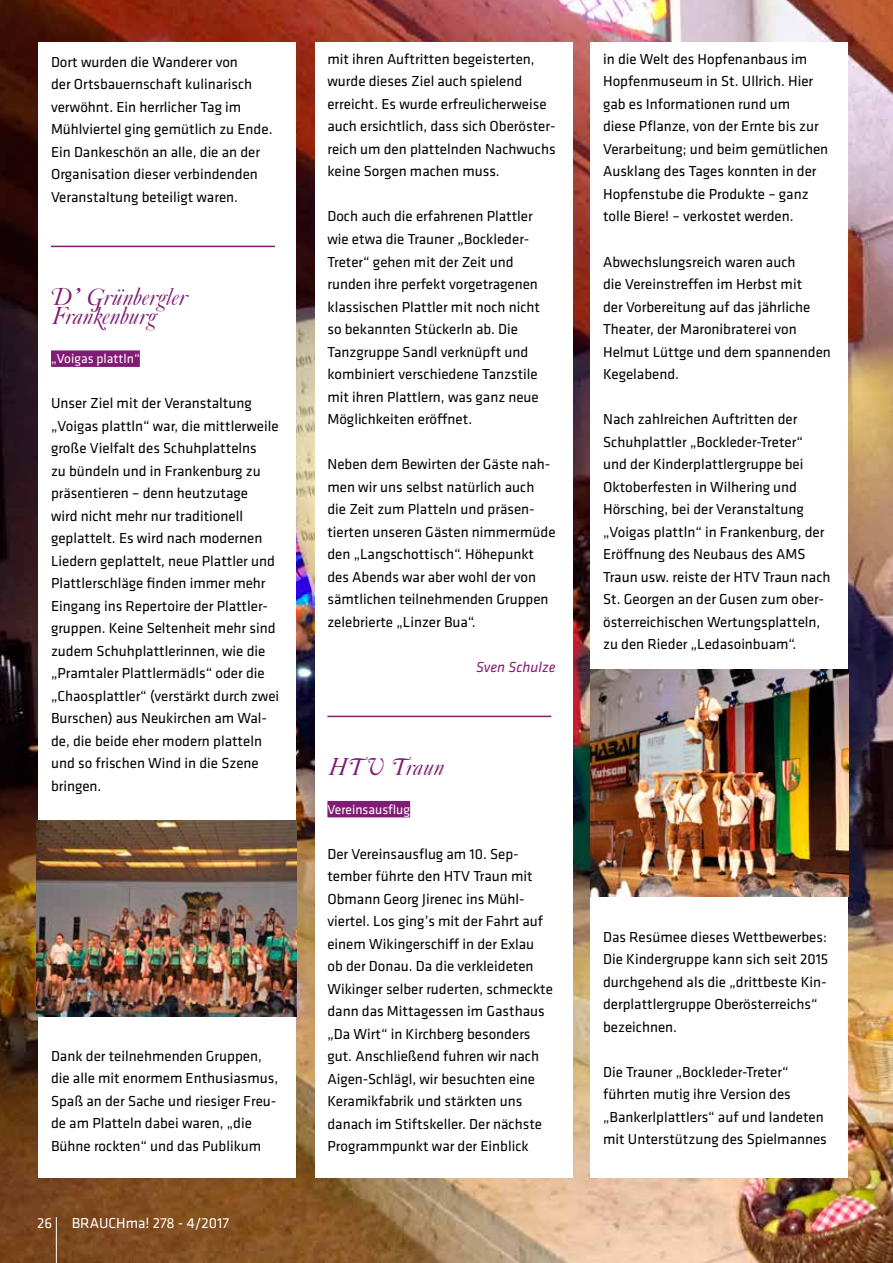
<style>
.page{position:relative;width:893px;height:1263px;background:#fff}
.page>*{position:absolute;margin:0;border:0;box-sizing:border-box;transform-origin:0 0}
.t1{font:italic 25.5px/19.5px "Caslon No 337";color:#801c74}
.t2{font:15px/22.5px "Klavika";color:#000}
.t3{font:15px "Klavika";color:#fff}
.t4{font:italic 15px "Klavika";color:#801c74}
.t5{font:13.5px "Klavika";color:#fff}
</style>
<div class="page">
<img style="left:0;top:0;width:893px;height:1263px">
<div style="left:315px;top:43px;width:258px;height:1135px;background:#fff"></div>
<hr style="left:327px;top:716px;width:224px;height:1px;background:#801c74">
<div style="left:327px;top:801px;width:83px;height:16px;background:#801c74"></div>
<div style="left:590px;top:43px;width:258px;height:1135px;background:#fff"></div>
<div style="left:38px;top:43px;width:258px;height:1135px;background:#fff"></div>
<hr style="left:51px;top:246px;width:224px;height:1px;background:#801c74">
<div style="left:51px;top:350px;width:89px;height:17px;background:#801c74"></div>
<img style="left:37px;top:820px;width:259px;height:197px">
<img style="left:590px;top:670px;width:258px;height:226px">
<hr style="left:56px;top:1217px;width:1px;height:46px;background:#fff">
<p class="t2" style="left:51px;top:50px;width:223px">Dort wurden die Wanderer von<br>der Ortsbauernschaft kulinarisch verwöhnt. Ein herrlicher Tag im Mühlviertel ging gemütlich zu Ende.<br>Ein Dankeschön an alle, die an der Organisation dieser verbindenden Veranstaltung beteiligt waren.</p>
<h1 class="t1" style="left:51px;top:286px;width:138px">D’ Grünbergler<br>Frankenburg</h1>
<p class="t5" style="left:51px;top:350px;width:90px">„Voigas plattln“</p>
<p class="t2" style="left:51px;top:391px;width:230px">Unser Ziel mit der Veranstaltung „Voigas plattln“ war, die mittlerweile große Vielfalt des Schuhplattelns<br>zu bündeln und in Frankenburg zu präsentieren – denn heutzutage<br>wird nicht mehr nur traditionell geplattelt. Es wird nach modernen Liedern geplattelt, neue Plattler und Plattlerschläge finden immer mehr Eingang ins Repertoire der Plattler&shy;gruppen. Keine Seltenheit mehr sind zudem Schuhplattlerinnen, wie die „Pramtaler Plattlermädls“ oder die „Chaosplattler“ (verstärkt durch zwei Burschen) aus Neukirchen am Wal&shy;de, die beide eher modern platteln und so frischen Wind in die Szene bringen.</p>
<p class="t2" style="left:51px;top:1044px;width:229px">Dank der teilnehmenden Gruppen, die alle mit enormem Enthusiasmus, Spaß an der Sache und riesiger Freu&shy;de am Platteln dabei waren, „die Bühne rockten“ und das Publikum</p>
<p class="t3" style="left:37px;top:1213px;width:16px">26</p>
<p class="t3" style="left:72px;top:1213px;width:159px">BRAUCHma! 278 - 4/2017</p>
<p class="t2" style="left:327px;top:47px;width:230px">mit ihren Auftritten begeisterten, wurde dieses Ziel auch spielend erreicht. Es wurde erfreulicherweise auch ersichtlich, dass sich Oberöster&shy;reich um den plattelnden Nachwuchs keine Sorgen machen muss.</p>
<p class="t2" style="left:327px;top:205px;width:214px">Doch auch die erfahrenen Plattler wie etwa die Trauner „Bockleder-<br>Treter“ gehen mit der Zeit und runden ihre perfekt vorgetragenen klassischen Plattler mit noch nicht so bekannten Stückerln ab. Die<br>Tanzgruppe Sandl verknüpft und kombiniert verschiedene Tanzstile mit ihren Plattlern, was ganz neue<br>Möglichkeiten eröffnet.</p>
<p class="t2" style="left:327px;top:452px;width:230px">Neben dem Bewirten der Gäste nah&shy;men wir uns selbst natürlich auch die Zeit zum Platteln und präsen&shy;tierten unseren Gästen nimmermüde den „Langschottisch“. Höhepunkt des Abends war aber wohl der von sämtlichen teilnehmenden Gruppen zelebrierte „Linzer Bua“.</p>
<p class="t4" style="left:476px;top:657px;width:81px">Sven Schulze</p>
<h1 class="t1" style="left:327px;top:756px;width:118px">HTV Traun</h1>
<p class="t5" style="left:327px;top:800px;width:84px">Vereinsausflug</p>
<p class="t2" style="left:327px;top:842px;width:227px">Der Vereinsausflug am 10. Sep&shy;tember führte den HTV Traun mit Obmann Georg Jirenec ins Mühl&shy;viertel. Los ging’s mit der Fahrt auf einem Wikingerschiff in der Exlau ob der Donau. Da die verkleideten Wikinger selber ruderten, schmeckte dann das Mittagessen im Gasthaus „Da Wirt“ in Kirchberg besonders gut. Anschließend fuhren wir nach Aigen-Schlägl, wir besuchten eine Keramikfabrik und stärkten uns danach im Stiftskeller. Der nächste Programmpunkt war der Einblick</p>
<p class="t2" style="left:603px;top:47px;width:227px">in die Welt des Hopfenanbaus im<br>Hopfenmuseum in St. Ullrich. Hier gab es Informationen rund um<br>diese Pflanze, von der Ernte bis zur<br>Verarbeitung; und beim gemütlichen<br>Ausklang des Tages konnten in der<br>Hopfenstube die Produkte – ganz tolle Biere! – verkostet werden.</p>
<p class="t2" style="left:603px;top:250px;width:229px">Abwechslungsreich waren auch<br>die Vereinstreffen im Herbst mit<br>der Vorbereitung auf das jährliche<br>Theater, der Maronibraterei von<br>Helmut Lüttge und dem spannenden<br>Kegelabend.</p>
<p class="t2" style="left:603px;top:407px;width:229px">Nach zahlreichen Auftritten der Schuhplattler „Bockleder-Treter“<br>und der Kinderplattlergruppe bei Oktoberfesten in Wilhering und Hörsching, bei der Veranstaltung „Voigas plattln“ in Frankenburg, der Eröffnung des Neubaus des AMS Traun usw. reiste der HTV Traun nach St. Georgen an der Gusen zum ober&shy;österreichischen Wertungsplatteln, zu den Rieder „Ledasoinbuam“.</p>
<p class="t2" style="left:603px;top:925px;width:227px">Das Resümee dieses Wettbewerbes:<br>Die Kindergruppe kann sich seit 2015 durchgehend als die „drittbeste Kin&shy;derplattlergruppe Oberösterreichs“ bezeichnen.</p>
<p class="t2" style="left:603px;top:1060px;width:225px">Die Trauner „Bockleder-Treter“ führten mutig ihre Version des „Bankerlplattlers“ auf und landeten mit Unterstützung des Spielmannes</p>
</div>
